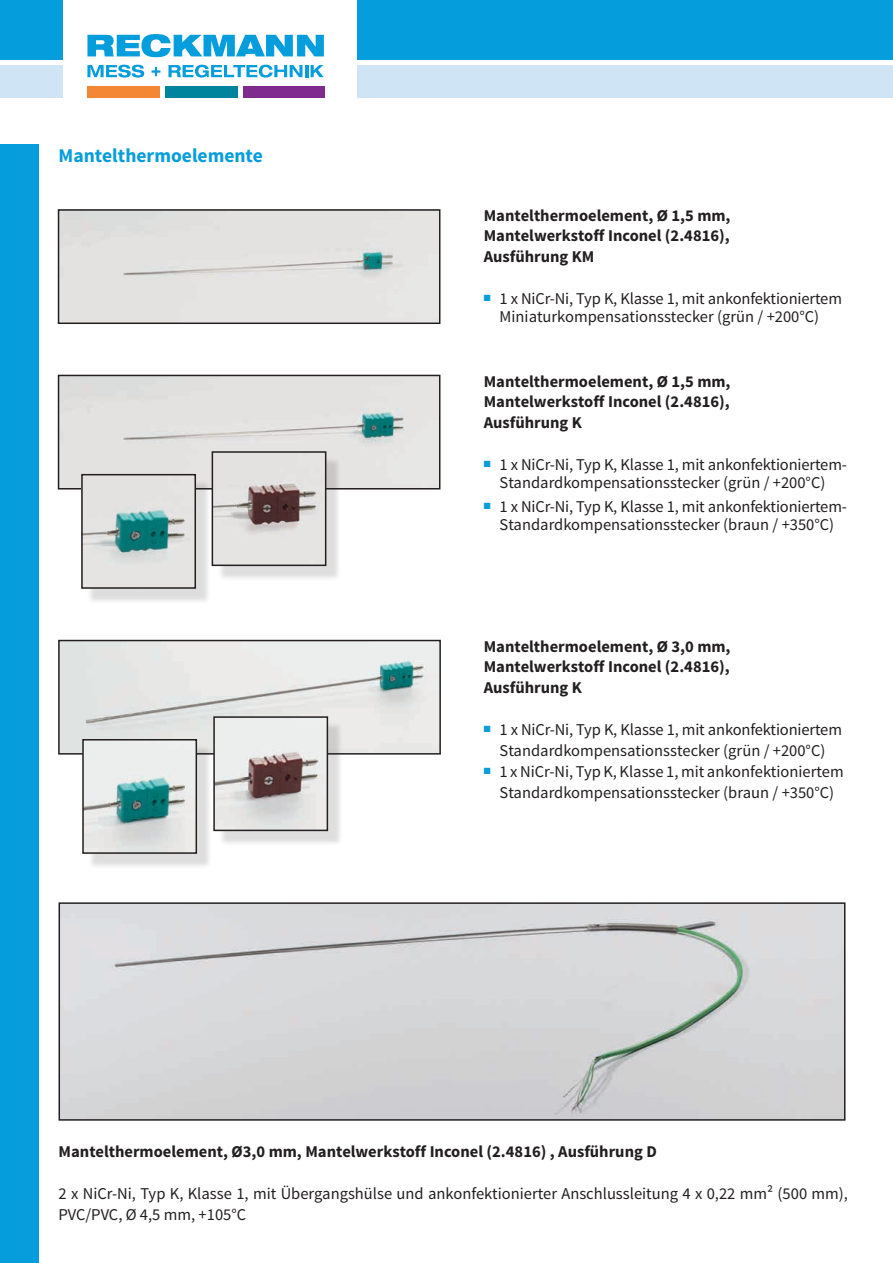
<style>
.page{position:relative;width:893px;height:1263px;background:#fff}
.page>*{position:absolute;margin:0;border:0;box-sizing:border-box;transform-origin:0 0}
.t1{font:700 19.5px "Source Sans Pro";color:#069ddc}
.t2{font:16.5px/18px "Source Sans Pro";color:#231f20;text-align:center}
.t3{font:700 16.5px/20.4px "Source Sans Pro";color:#231f20;text-align:justify}
</style>
<div class="page">
<div style="left:0;top:0;width:893px;height:59px;background:#069ddc"></div>
<div style="left:0;top:65px;width:893px;height:32px;background:#cfe5f6"></div>
<div style="left:0;top:145px;width:39px;height:1118px;background:#069ddc"></div>
<div style="left:64px;top:0;width:293px;height:115px;background:#fff"></div>
<div style="left:88px;top:86px;width:72px;height:12px;background:#f38733"></div>
<div style="left:165px;top:86px;width:73px;height:12px;background:#00839c"></div>
<div style="left:243px;top:86px;width:81px;height:12px;background:#80298f"></div>
<svg style="left:87px;top:34px;width:237px;height:23px"></svg>
<svg style="left:87px;top:65px;width:57px;height:13px"></svg>
<svg style="left:152px;top:67px;width:8px;height:9px"></svg>
<svg style="left:168px;top:65px;width:156px;height:13px"></svg>
<img style="left:61px;top:212px;width:376px;height:109px">
<div style="left:58px;top:209px;width:382px;height:115px;border:2px solid #231f20"></div>
<img style="left:61px;top:378px;width:376px;height:108px">
<div style="left:58px;top:375px;width:382px;height:114px;border:2px solid #231f20"></div>
<div style="left:87px;top:480px;width:124px;height:124px;background:#231f20;opacity:.15"></div>
<img style="left:84px;top:477px;width:109px;height:109px">
<div style="left:81px;top:474px;width:115px;height:115px;border:2px solid #231f20"></div>
<div style="left:217px;top:457px;width:125px;height:124px;background:#231f20;opacity:.15"></div>
<img style="left:215px;top:454px;width:108px;height:109px">
<div style="left:212px;top:451px;width:114px;height:115px;border:2px solid #231f20"></div>
<img style="left:62px;top:905px;width:780px;height:213px">
<div style="left:59px;top:902px;width:786px;height:219px;border:2px solid #231f20"></div>
<img style="left:61px;top:643px;width:377px;height:109px">
<div style="left:58px;top:640px;width:383px;height:115px;border:2px solid #231f20"></div>
<div style="left:88px;top:745px;width:124px;height:124px;background:#231f20;opacity:.15"></div>
<img style="left:85px;top:742px;width:109px;height:109px">
<div style="left:82px;top:739px;width:115px;height:115px;border:2px solid #231f20"></div>
<div style="left:219px;top:722px;width:124px;height:124px;background:#231f20;opacity:.15"></div>
<img style="left:216px;top:719px;width:109px;height:109px">
<div style="left:213px;top:716px;width:115px;height:115px;border:2px solid #231f20"></div>
<p class="t1" style="left:59px;top:143px;width:206px">Mantelthermoelemente</p>
<p class="t3" style="left:484px;top:206px;width:248px">Mantelthermoelement, Ø 1,5 mm, Mantelwerkstoff Inconel (2.4816), Ausführung KM</p>
<p class="t2" style="left:484px;top:290px;width:360px"><sup>■</sup> 1 x NiCr-Ni, Typ K, Klasse 1, mit ankonfektioniertem<br>Miniaturkompensationsstecker (grün / +200°C)</p>
<p class="t3" style="left:484px;top:372px;width:248px">Mantelthermoelement, Ø 1,5 mm, Mantelwerkstoff Inconel (2.4816), Ausführung K</p>
<p class="t2" style="left:484px;top:455px;width:365px"><sup>■</sup> 1 x NiCr-Ni, Typ K, Klasse 1, mit ankonfektioniertem-<br>Standardkompensationsstecker (grün / +200°C)</p>
<p class="t2" style="left:484px;top:497px;width:365px"><sup>■</sup> 1 x NiCr-Ni, Typ K, Klasse 1, mit ankonfektioniertem-<br>Standardkompensationsstecker (braun / +350°C)</p>
<p class="t3" style="left:484px;top:637px;width:248px">Mantelthermoelement, Ø 3,0 mm, Mantelwerkstoff Inconel (2.4816), Ausführung K</p>
<p class="t2" style="left:484px;top:719px;width:360px;line-height:21px"><sup>■</sup> 1 x NiCr-Ni, Typ K, Klasse 1, mit ankonfektioniertem<br>Standardkompensationsstecker (grün / +200°C)</p>
<p class="t2" style="left:484px;top:761px;width:362px;line-height:21px"><sup>■</sup> 1 x NiCr-Ni, Typ K, Klasse 1, mit ankonfektioniertem<br>Standardkompensationsstecker (braun / +350°C)</p>
<p class="t3" style="left:59px;top:1141px;width:600px">Mantelthermoelement, Ø3,0 mm, Mantelwerkstoff Inconel (2.4816) , Ausführung D</p>
<p class="t2" style="left:59px;top:1183px;width:791px;line-height:21px;text-align:left">2 x NiCr-Ni, Typ K, Klasse 1, mit Übergangshülse und ankonfektionierter Anschlussleitung 4 x 0,22 mm² (500 mm),<br>PVC/PVC, Ø 4,5 mm, +105°C</p>
</div>
